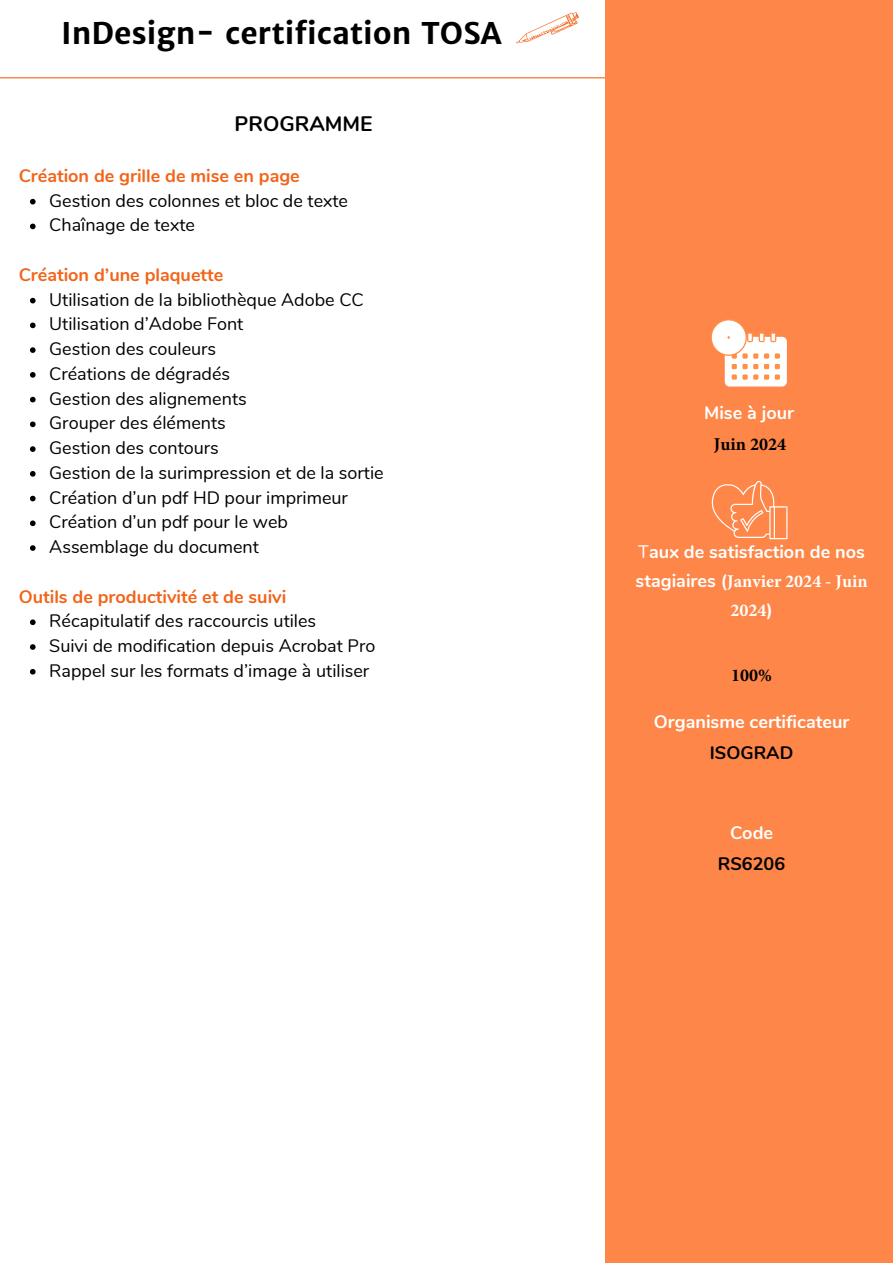
<style>
.page{position:relative;width:893px;height:1264px;background:#fff}
.page>*{position:absolute;margin:0;border:0;box-sizing:border-box;transform-origin:0 0}
.t1{font:700 30px "Merriweather Sans";color:#000}
.t2{font:700 21px "Nunito";color:#000}
.t3{font:18px/24.8px "Nunito";color:#000}
.t4{font:700 18px "Nunito";color:#f26419}
.t5{font:700 18px "Nunito";color:#fff}
.t6{font:700 18px/29px "Minion Pro";color:#fff;text-align:center}
.t7{font:700 18px "Nunito";color:#000}
.t8{font:700 18px "Minion Pro";color:#000}
.s1{font-weight:400}
.s2{font-family:"Nunito"}
</style>
<div class="page">
<hr style="left:0;top:77px;width:890px;height:1px;background:#f26419">
<div style="left:605px;top:0;width:287px;height:1262px;background:#fd8648"></div>
<svg style="left:516px;top:12px;width:63px;height:32px"></svg>
<svg style="left:30px;top:199px;width:6px;height:5px"></svg>
<svg style="left:30px;top:223px;width:6px;height:6px"></svg>
<svg style="left:30px;top:298px;width:6px;height:5px"></svg>
<svg style="left:30px;top:322px;width:6px;height:6px"></svg>
<svg style="left:30px;top:347px;width:6px;height:6px"></svg>
<svg style="left:30px;top:372px;width:6px;height:5px"></svg>
<svg style="left:30px;top:397px;width:6px;height:5px"></svg>
<svg style="left:30px;top:421px;width:6px;height:6px"></svg>
<svg style="left:30px;top:446px;width:6px;height:6px"></svg>
<svg style="left:30px;top:471px;width:6px;height:5px"></svg>
<svg style="left:30px;top:496px;width:6px;height:5px"></svg>
<svg style="left:30px;top:520px;width:6px;height:6px"></svg>
<svg style="left:30px;top:545px;width:6px;height:6px"></svg>
<svg style="left:30px;top:619px;width:6px;height:6px"></svg>
<svg style="left:30px;top:644px;width:6px;height:6px"></svg>
<svg style="left:30px;top:669px;width:6px;height:5px"></svg>
<svg style="left:711px;top:319px;width:75px;height:67px"></svg>
<svg style="left:711px;top:481px;width:76px;height:58px"></svg>
<h1 class="t1" style="left:61px;top:14px;width:442px">InDesign- certification TOSA</h1>
<p class="t2" style="left:234px;top:110px;width:139px">PROGRAMME</p>
<p class="t4" style="left:19px;top:164px;width:282px">Création de grille de mise en page</p>
<p class="t3" style="left:49px;top:188px;width:300px">Gestion des colonnes et bloc de texte<br>Chaînage de texte</p>
<p class="t4" style="left:19px;top:263px;width:206px">Création d’une plaquette</p>
<p class="t3" style="left:49px;top:287px;width:336px">Utilisation de la bibliothèque Adobe CC<br>Utilisation d’Adobe Font<br>Gestion des couleurs<br>Créations de dégradés<br>Gestion des alignements<br>Grouper des éléments<br>Gestion des contours<br>Gestion de la surimpression et de la sortie<br>Création d’un pdf HD pour imprimeur<br>Création d’un pdf pour le web<br>Assemblage du document</p>
<p class="t4" style="left:19px;top:584px;width:269px">Outils de productivité et de suivi</p>
<p class="t3" style="left:49px;top:609px;width:327px">Récapitulatif des raccourcis utiles<br>Suivi de modification depuis Acrobat Pro<br>Rappel sur les formats d’image à utiliser</p>
<p class="t5" style="left:704px;top:401px;width:91px">Mise à jour</p>
<p class="t8" style="left:714px;top:431px;width:74px">Juin 2024</p>
<p class="t5" style="left:638px;top:539px;width:228px"><span class="s1">T</span>aux de satisfaction de nos</p>
<p class="t6" style="left:635px;top:566px;width:233px"><span class="s2">stagiaires (</span>Janvier 2024 - Juin<br>2024<span class="s2">)</span></p>
<p class="t8" style="left:731px;top:662px;width:42px">100%</p>
<p class="t5" style="left:653px;top:710px;width:197px">Organisme certificateur</p>
<p class="t7" style="left:709px;top:740px;width:85px">ISOGRAD</p>
<p class="t5" style="left:730px;top:821px;width:45px">Code</p>
<p class="t7" style="left:717px;top:851px;width:69px">RS6206</p>
</div>
